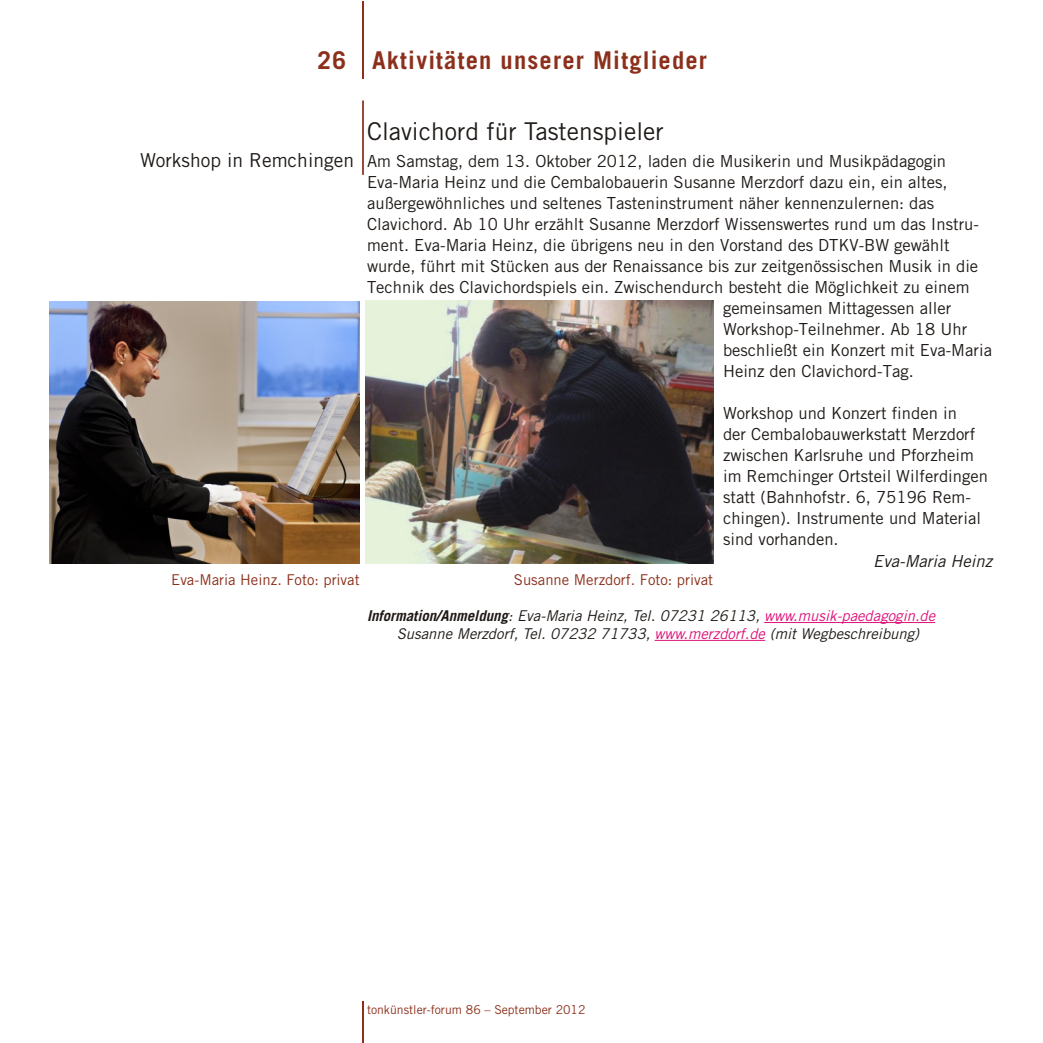
<style>
.page{position:relative;width:1043px;height:1043px;background:#fff}
.page>*{position:absolute;margin:0;border:0;box-sizing:border-box;transform-origin:0 0}
.t1{font:700 24.5px "Trade Gothic";letter-spacing:.05em;color:#8c301c}
.t2{font:24.5px "Trade Gothic";color:#1f1a17}
.t3{font:16.62px/21px "Trade Gothic";color:#1f1a17}
.t4{font:italic 16.62px "Trade Gothic";color:#1f1a17}
.t5{font:italic 14.88px/17.8px "Trade Gothic";color:#1f1a17}
.t6{font:14.88px "Trade Gothic";color:#8c301c}
.t7{font:12.25px "Trade Gothic";letter-spacing:-.005em;color:#8c301c}
.s1{font-size:19.25px}
.s2{font-weight:700}
.s3{color:#de127a}
</style>
<div class="page">
<hr style="left:362px;top:100px;width:2px;height:75px;background:#8c301c">
<hr style="left:764px;top:622px;width:171px;height:1px;background:#de127a">
<hr style="left:655px;top:640px;width:110px;height:1px;background:#de127a">
<hr style="left:362px;top:1001px;width:2px;height:42px;background:#8c301c">
<hr style="left:362px;top:1px;width:2px;height:77px;background:#8c301c">
<img style="left:50px;top:302px;width:310px;height:261px">
<img style="left:366px;top:301px;width:347px;height:262px">
<h1 class="t1" style="left:318px;top:50px;width:391px">26 Aktivitäten unserer Mitglieder</h1>
<h1 class="t2" style="left:367px;top:121px;width:298px">Clavichord für Tastenspieler</h1>
<p class="t3" style="left:140px;top:152px;width:808px"><span class="s1">Workshop in Remchingen</span> Am Sams tag, dem 13. Ok to ber 2012, la den die Mu si ke rin und Mu sik päd ago gin</p>
<p class="t3" style="left:367px;top:173px;width:582px">Eva-Ma ria Heinz und die Cemba lo baue rin Su san ne Merz dorf dazu ein, ein al tes,</p>
<p class="t3" style="left:367px;top:194px;width:569px">au ßer ge wöhn li ches und sel te nes Tas ten in stru ment nä her ken nen zu ler nen: das</p>
<p class="t3" style="left:367px;top:215px;width:614px">Cla vi chord. Ab 10 Uhr er zählt Su san ne Merz dorf Wis sens wer tes rund um das In stru -</p>
<p class="t3" style="left:367px;top:236px;width:584px">ment. Eva-Ma ria Heinz, die übri gens neu in den Vor stand des DTKV-BW ge wählt</p>
<p class="t3" style="left:367px;top:257px;width:613px">wur de, führt mit Stü cken aus der Re nais san ce bis zur zeit ge nös si schen Mu sik in die</p>
<p class="t3" style="left:367px;top:278px;width:604px">Tech nik des Cla vi chord spiels ein. Zwi schen durch be steht die Mög lich keit zu ei nem</p>
<p class="t3" style="left:723px;top:299px;width:230px">ge mein sa men Mit tag es sen al ler</p>
<p class="t3" style="left:723px;top:320px;width:246px">Work shop-Teil neh mer. Ab 18 Uhr</p>
<p class="t3" style="left:723px;top:341px;width:271px">beschließt ein Konzert mit Eva-Maria</p>
<p class="t3" style="left:723px;top:362px;width:192px">Heinz den Clavichord-Tag.</p>
<p class="t3" style="left:723px;top:404px;width:267px">Work shop und Kon zert fin den in<br>der Cem ba lo bau werk statt Merz dorf zwi schen Karls ru he und Pforz heim im Rem chin ger Orts teil Wil fer din gen statt (Bahn hofstr. 6, 75196 Rem - chin gen). In stru men te und Ma te ri al sind vorhanden.</p>
<p class="t4" style="left:873px;top:554px;width:120px">Eva-Ma ria Heinz</p>
<p class="t6" style="left:171px;top:573px;width:190px">Eva-Ma ria Heinz. Foto: pri vat</p>
<p class="t6" style="left:514px;top:573px;width:201px">Su san ne Merz dorf. Foto: pri vat</p>
<p class="t5" style="left:397px;top:608px;width:540px;text-indent:-30px"><span class="s2">In for ma ti on/An mel dung</span>: Eva-Ma ria Heinz, Tel. 07231 26113, <span class="s3">www.musik-paedagogin.de<br></span>Su san ne Merz dorf, Tel. 07232 71733, <span class="s3">www.merzdorf.de</span> (mit Weg be schrei bung)</p>
<p class="t7" style="left:367px;top:1004px;width:220px">ton künst ler-fo rum 86 – Sep tem ber 2012</p>
</div>
